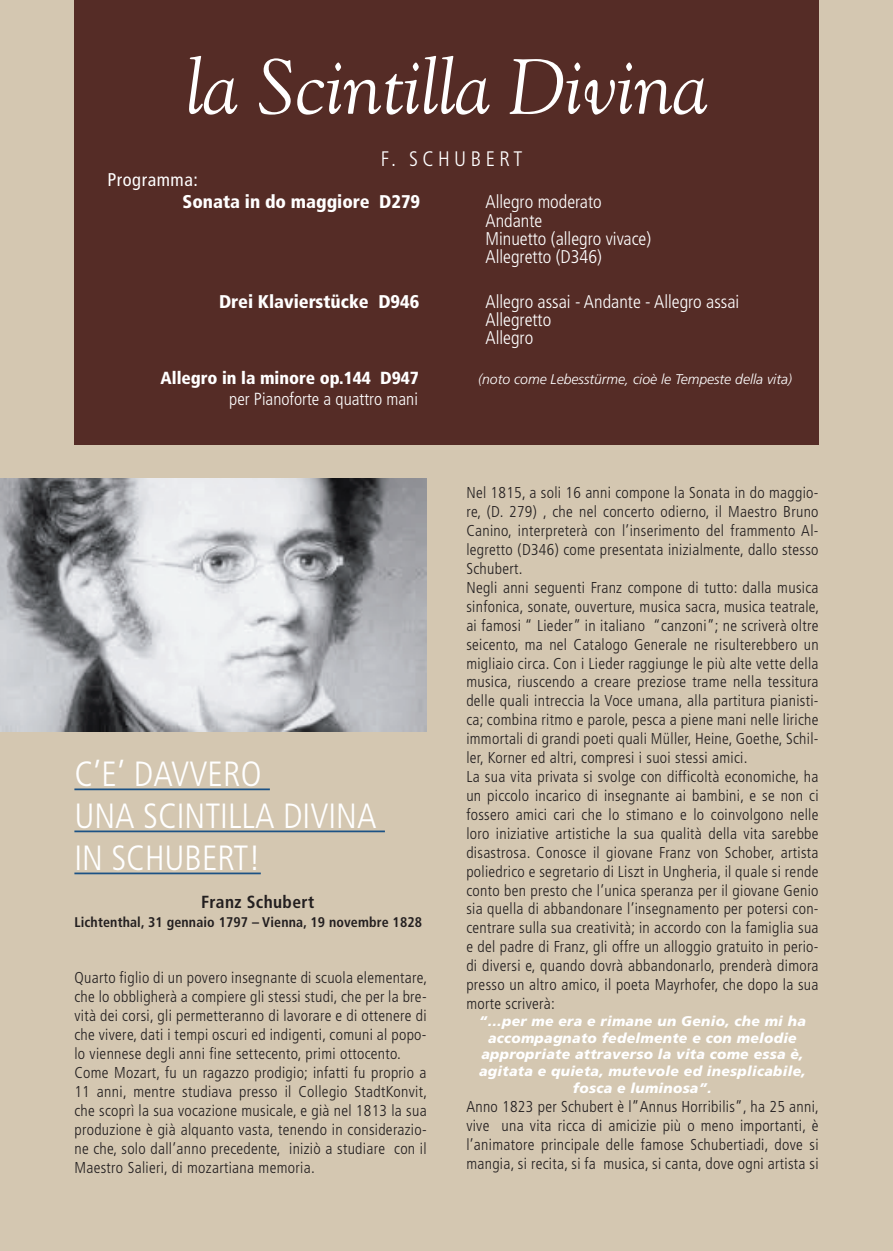
<style>
.page{position:relative;width:893px;height:1251px;background:#fff}
.page>*{position:absolute;margin:0;border:0;box-sizing:border-box;transform-origin:0 0}
.t1{font:italic 77.7px "Goudy";color:#fff}
.t2{font:300 condensed 35px/42px "Frutiger LT Std";color:#fff}
.t3{font:300 condensed 21px "Frutiger LT Std";letter-spacing:.21em;color:#fff}
.t4{font:300 condensed 18.38px/18.4px "Frutiger LT Std";color:#fff}
.t5{font:900 condensed 18.38px "Frutiger LT Std";color:#fff}
.t6{font:condensed 18.38px "Frutiger LT Std";letter-spacing:.03em;color:#fff}
.t7{font:900 condensed 17.5px "Frutiger LT Std";color:#fff}
.t8{font:300 condensed 17.5px "Frutiger LT Std";color:#fff}
.t9{font:700 condensed 17.5px "Frutiger LT Std";letter-spacing:.02em;color:#231f20}
.t10{font:300 condensed 15.75px/18.9px "Frutiger LT Std";letter-spacing:.02em;color:#231f20}
.t11{font:italic 900 14px/16.8px "Frutiger LT Std";letter-spacing:.02em;color:#fff;text-align:center}
.t12{font:700 condensed 14px "Frutiger LT Std";letter-spacing:.01em;color:#231f20}
.t13{font:italic 300 14px "Frutiger LT Std";color:#fff}
</style>
<div class="page">
<div style="left:0;top:0;width:893px;height:1250px;background:#d4c7b1"></div>
<div style="left:74px;top:0;width:745px;height:444px;background:#552c26"></div>
<img style="left:0;top:478px;width:427px;height:253px">
<hr style="left:74px;top:788px;width:196px;height:2px;background:#1c5285">
<hr style="left:74px;top:830px;width:311px;height:2px;background:#1c5285">
<hr style="left:74px;top:872px;width:187px;height:2px;background:#1c5285">
<h1 class="t1" style="left:186px;top:40px;width:523px">la Scintilla Divina</h1>
<h3 class="t3" style="left:381px;top:147px;width:143px">F. SCHUBERT</h3>
<p class="t6" style="left:107px;top:169px;width:92px">Programma:</p>
<p class="t5" style="left:183px;top:191px;width:239px">Sonata in do maggiore D279</p>
<p class="t4" style="left:485px;top:193px;width:167px">Allegro moderato<br>Andante<br>Minuetto (allegro vivace)<br>Allegretto (D346)</p>
<p class="t5" style="left:219px;top:290px;width:202px">Drei Klavierstücke D946</p>
<p class="t4" style="left:485px;top:292px;width:255px">Allegro assai - Andante - Allegro assai<br>Allegretto<br>Allegro</p>
<p class="t7" style="left:160px;top:367px;width:260px">Allegro in la minore op.144 D947</p>
<p class="t13" style="left:478px;top:371px;width:315px">(noto come Lebesstürme, cioè le Tempeste della vita)</p>
<p class="t8" style="left:229px;top:389px;width:190px">per Pianoforte a quattro mani</p>
<h2 class="t2" style="left:74px;top:753px;width:304px">C’E’ DAVVERO<br>UNA SCINTILLA DIVINA<br>IN SCHUBERT!</h2>
<p class="t9" style="left:201px;top:891px;width:114px">Franz Schubert</p>
<p class="t12" style="left:74px;top:913px;width:349px">Lichtenthal, 31 gennaio 1797 – Vienna, 19 novembre 1828</p>
<p class="t10" style="left:74px;top:968px;width:354px">Quarto figlio di un povero insegnante di scuola elementare, che lo obbligherà a compiere gli stessi studi, che per la bre&shy;vità dei corsi, gli permetteranno di lavorare e di ottenere di che vivere, dati i tempi oscuri ed indigenti, comuni al popo&shy;lo viennese degli anni fine settecento, primi ottocento.<br>Come Mozart, fu un ragazzo prodigio; infatti fu proprio a 11 anni, mentre studiava presso il Collegio StadtKonvit, che scoprì la sua vocazione musicale, e già nel 1813 la sua produzione è già alquanto vasta, tenendo in considerazio&shy;ne che, solo dall’anno precedente, iniziò a studiare con il Maestro Salieri, di mozartiana memoria.</p>
<p class="t10" style="left:466px;top:483px;width:354px">Nel 1815, a soli 16 anni compone la Sonata in do maggio&shy;re, (D. 279) , che nel concerto odierno, il Maestro Bruno Canino, interpreterà con l’inserimento del frammento Al&shy;legretto (D346) come presentata inizialmente, dallo stesso Schubert.<br>Negli anni seguenti Franz compone di tutto: dalla musica sinfonica, sonate, ouverture, musica sacra, musica teatrale, ai famosi “ Lieder” in italiano “canzoni”; ne scriverà oltre seicento, ma nel Catalogo Generale ne risulterebbero un migliaio circa. Con i Lieder raggiunge le più alte vette della musica, riuscendo a creare preziose trame nella tessitura delle quali intreccia la Voce umana, alla partitura pianisti&shy;ca; combina ritmo e parole, pesca a piene mani nelle liriche immortali di grandi poeti quali Müller, Heine, Goethe, Schil&shy;ler, Korner ed altri, compresi i suoi stessi amici.<br>La sua vita privata si svolge con difficoltà economiche, ha un piccolo incarico di insegnante ai bambini, e se non ci fossero amici cari che lo stimano e lo coinvolgono nelle loro iniziative artistiche la sua qualità della vita sarebbe disastrosa. Conosce il giovane Franz von Schober, artista poliedrico e segretario di Liszt in Ungheria, il quale si rende conto ben presto che l’unica speranza per il giovane Genio sia quella di abbandonare l’insegnamento per potersi con&shy;centrare sulla sua creatività; in accordo con la famiglia sua e del padre di Franz, gli offre un alloggio gratuito in perio&shy;di diversi e, quando dovrà abbandonarlo, prenderà dimora presso un altro amico, il poeta Mayrhofer, che dopo la sua morte scriverà:</p>
<p class="t11" style="left:479px;top:1012px;width:329px">“…per me era e rimane un Genio, che mi ha accompagnato fedelmente e con melodie appropriate attraverso la vita come essa è, agitata e quieta, mutevole ed inesplicabile, fosca e luminosa”.</p>
<p class="t10" style="left:466px;top:1096px;width:354px;text-align:justify">Anno 1823 per Schubert è l”Annus Horribilis”, ha 25 anni, vive una vita ricca di amicizie più o meno importanti, è l’animatore principale delle famose Schubertiadi, dove si mangia, si recita, si fa musica, si canta, dove ogni artista si</p>
</div>
